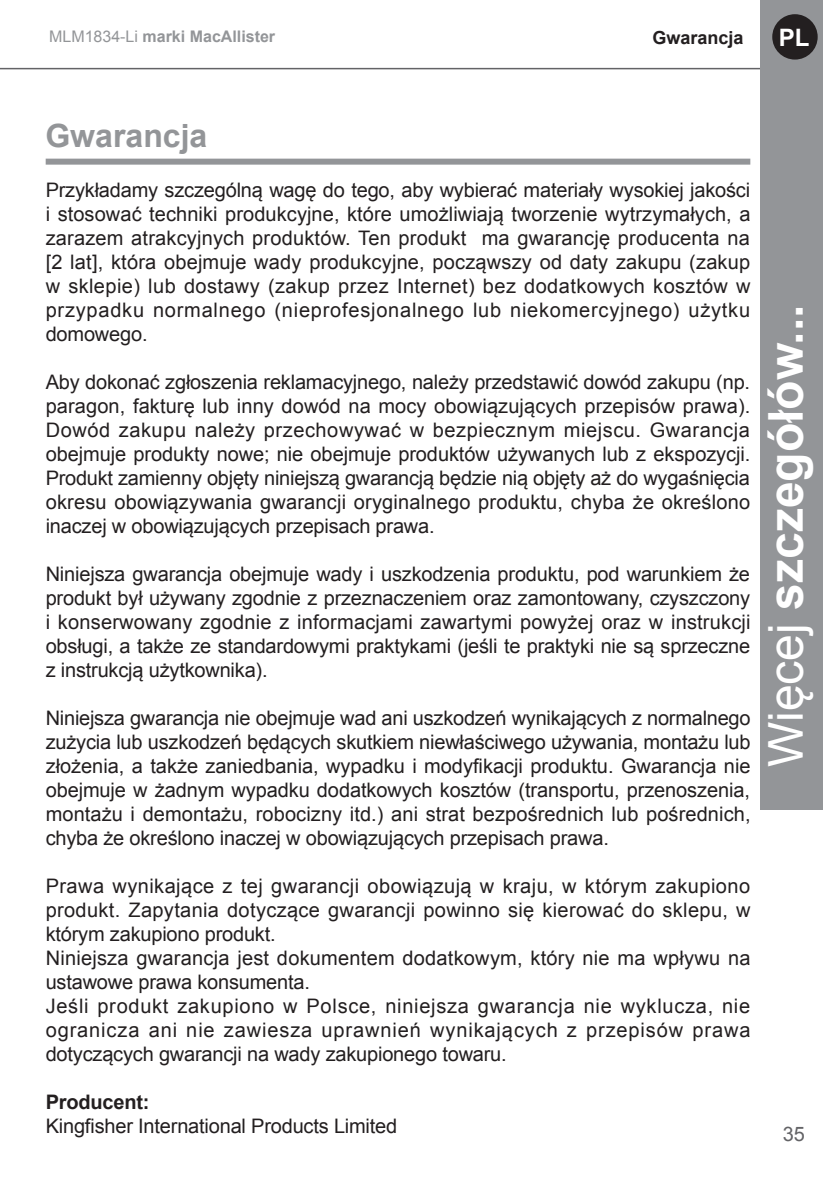
<style>
.page{position:relative;width:823px;height:1191px;background:#fff}
.page>*{position:absolute;margin:0;border:0;box-sizing:border-box;transform-origin:0 0}
.t1{font:700 48px "Arial";color:#fff}
.t2{font:700 32px "Arial";color:#939598}
.t3{font:700 24px "Arial";color:#fff}
.t4{font:20px/24px "Arial";letter-spacing:-.01em;color:#231f20;text-align:justify}
.t5{font:20px/24px "Arial";letter-spacing:.01em;color:#231f20}
.t6{font:700 20px "Arial";letter-spacing:-.01em;color:#231f20}
.t7{font:20px "Arial";color:#636366}
.t8{font:700 18px "Arial";color:#231f20}
.t9{font:700 16px "Arial";color:#939598}
.s1{font-weight:400}
</style>
<div class="page">
<hr style="left:0;top:68px;width:772px;height:1px;background:#636366">
<div style="left:760px;top:0;width:62px;height:809px;background:#939598"></div>
<div style="left:771px;top:14px;width:46px;height:46px;background:#231f20;border-radius:50%"></div>
<div style="left:46px;top:159px;width:703px;height:6px;background:#939598"></div>
<p class="t9" style="left:49px;top:25px;width:227px"><span class="s1">MLM1834-Li</span> marki MacAllister</p>
<p class="t8" style="left:652px;top:26px;width:93px">Gwarancja</p>
<p class="t3" style="left:778px;top:22px;width:32px">PL</p>
<p class="t2" style="left:45px;top:115px;width:163px">Gwarancja</p>
<p class="t4" style="left:46px;top:178px;width:706px">Przykładamy szczególną wagę do tego, aby wybierać materiały wysokiej jakości i stosować techniki produkcyjne, które umożliwiają tworzenie wytrzymałych, a zarazem atrakcyjnych produktów. Ten produkt ma gwarancję producenta na [2 lat], która obejmuje wady produkcyjne, począwszy od daty zakupu (zakup w sklepie) lub dostawy (zakup przez Internet) bez dodatkowych kosztów w przypadku normalnego (nieprofesjonalnego lub niekomercyjnego) użytku domowego.</p>
<p class="t4" style="left:46px;top:370px;width:705px">Aby dokonać zgłoszenia reklamacyjnego, należy przedstawić dowód zakupu (np. paragon, fakturę lub inny dowód na mocy obowiązujących przepisów prawa).<br>Dowód zakupu należy przechowywać w bezpiecznym miejscu. Gwarancja obejmuje produkty nowe; nie obejmuje produktów używanych lub z ekspozycji.<br>Produkt zamienny objęty niniejszą gwarancją będzie nią objęty aż do wygaśnięcia okresu obowiązywania gwarancji oryginalnego produktu, chyba że określono inaczej w obowiązujących przepisach prawa.</p>
<p class="t4" style="left:46px;top:562px;width:706px">Niniejsza gwarancja obejmuje wady i uszkodzenia produktu, pod warunkiem że produkt był używany zgodnie z przeznaczeniem oraz zamontowany, czyszczony i konserwowany zgodnie z informacjami zawartymi powyżej oraz w instrukcji obsługi, a także ze standardowymi praktykami (jeśli te praktyki nie są sprzeczne z instrukcją użytkownika).</p>
<p class="t4" style="left:46px;top:706px;width:706px">Niniejsza gwarancja nie obejmuje wad ani uszkodzeń wynikających z normalnego zużycia lub uszkodzeń będących skutkiem niewłaściwego używania, montażu lub złożenia, a także zaniedbania, wypadku i modyfikacji produktu. Gwarancja nie obejmuje w żadnym wypadku dodatkowych kosztów (transportu, przenoszenia, montażu i demontażu, robocizny itd.) ani strat bezpośrednich lub pośrednich, chyba że określono inaczej w obowiązujących przepisach prawa.</p>
<p class="t4" style="left:46px;top:874px;width:706px">Prawa wynikające z tej gwarancji obowiązują w kraju, w którym zakupiono produkt. Zapytania dotyczące gwarancji powinno się kierować do sklepu, w którym zakupiono produkt.</p>
<p class="t5" style="left:46px;top:946px;width:706px">Niniejsza gwarancja jest dokumentem dodatkowym, który nie ma wpływu na ustawowe prawa konsumenta.</p>
<p class="t4" style="left:46px;top:994px;width:706px">Jeśli produkt zakupiono w Polsce, niniejsza gwarancja nie wyklucza, nie ogranicza ani nie zawiesza uprawnień wynikających z przepisów prawa dotyczących gwarancji na wady zakupionego towaru.</p>
<p class="t6" style="left:46px;top:1089px;width:105px">Producent:</p>
<p class="t4" style="left:46px;top:1114px;width:353px">Kingfisher International Products Limited</p>
<h1 class="t1" style="left:753px;top:767px;width:464px;rotate:-90deg"><span class="s1">Więcej</span> szczegółów...</h1>
<p class="t7" style="left:782px;top:1121px;width:24px">35</p>
</div>
